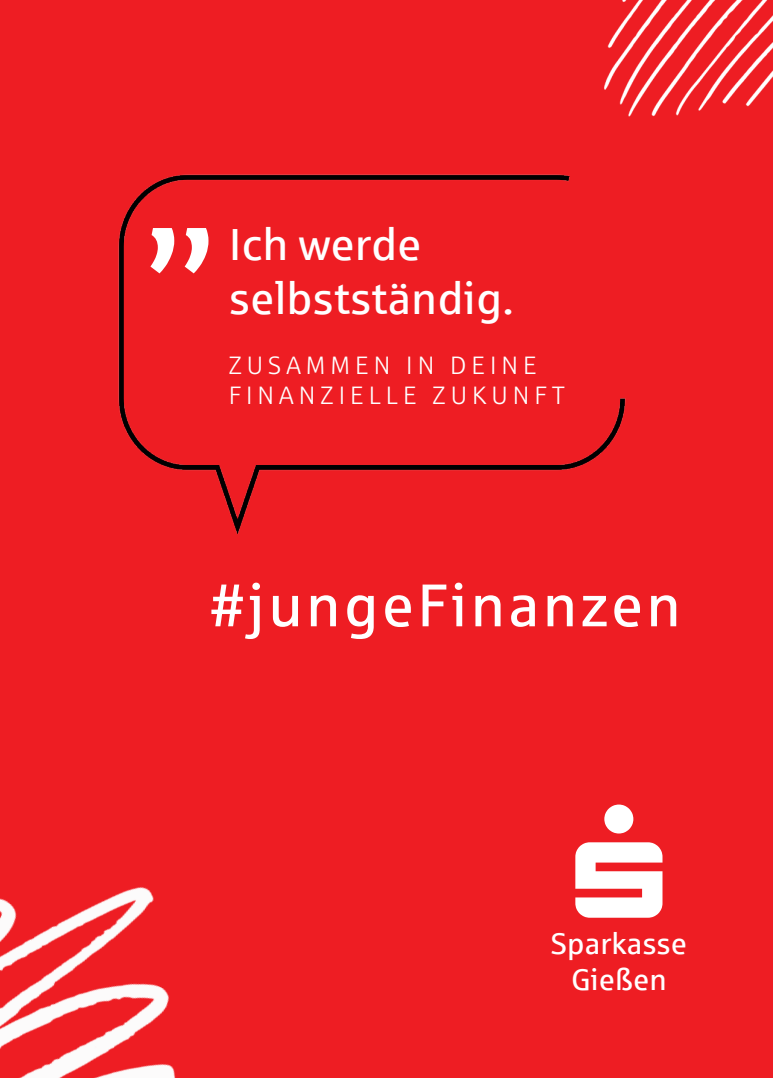
<style>
.page{position:relative;width:773px;height:1078px;background:#fff}
.page>*{position:absolute;margin:0;border:0;box-sizing:border-box;transform-origin:0 0}
.t1{font:180px "Sparkasse Rg";color:#fff}
.t2{font:60px "Sparkasse Rg";letter-spacing:.05em;color:#fff}
.t3{font:45px/54px "Sparkasse Rg";color:#fff}
.t4{font:30px/36px "Sparkasse Rg";color:#fff;text-align:center}
.t5{font:25px/30px "Sparkasse Lt";letter-spacing:.2em;color:#fff}
</style>
<div class="page">
<div style="left:1px;top:1px;width:770px;height:1075px;background:#ee1d23"></div>
<img style="left:118px;top:174px;width:508px;height:361px">
<img style="left:0;top:793px;width:284px;height:284px">
<img style="left:578px;top:0;width:194px;height:157px">
<h1 class="t1" style="left:142px;top:78px;width:77px">„</h1>
<h3 class="t3" style="left:229px;top:216px;width:286px">Ich werde selbstständig.</h3>
<p class="t5" style="left:229px;top:349px;width:338px">ZUSAMMEN IN DEINE<br>FINANZIELLE ZUKUNFT</p>
<h2 class="t2" style="left:209px;top:568px;width:473px">#jungeFinanzen</h2>
<p class="t4" style="left:550px;top:924px;width:138px">Sparkasse<br>Gießen</p>
</div>
